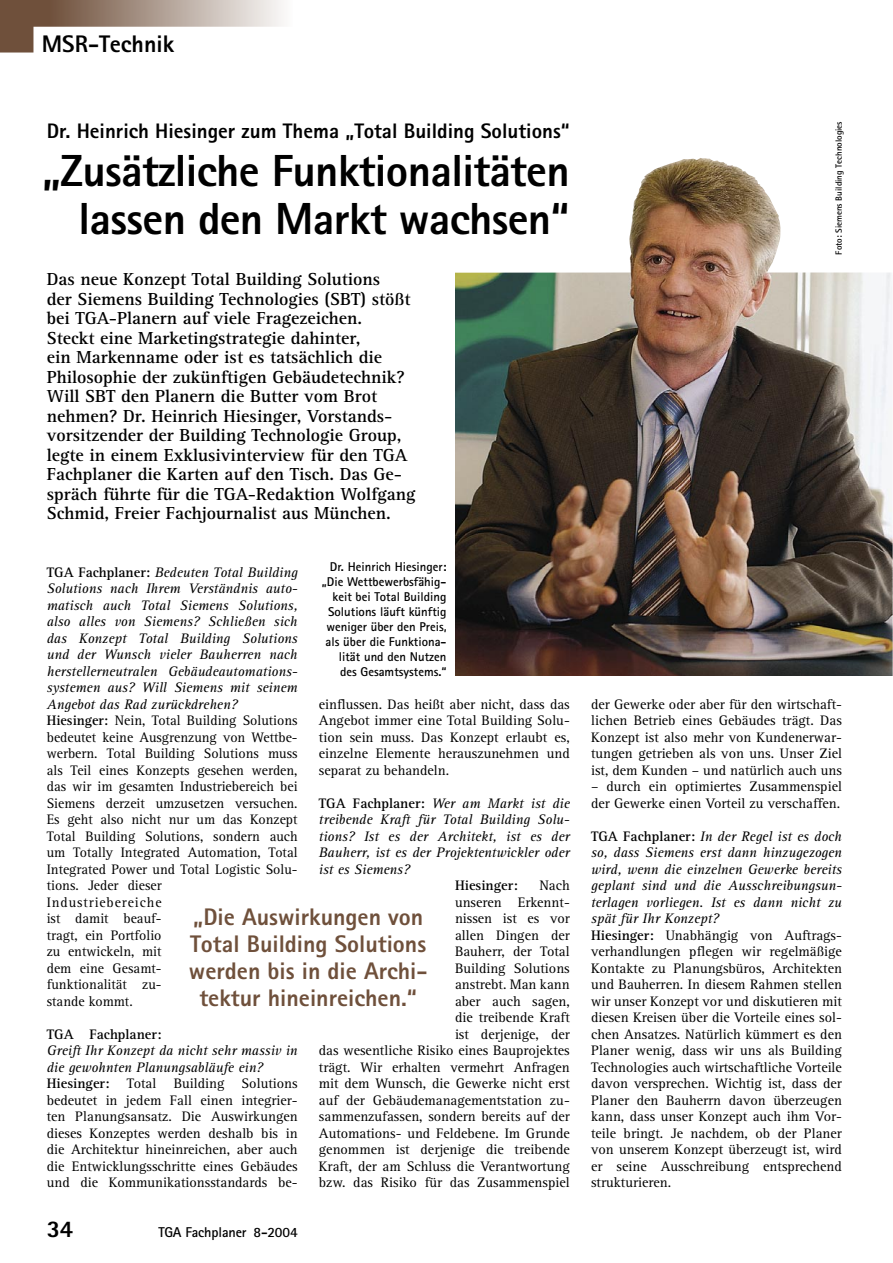
<style>
.page{position:relative;width:893px;height:1263px;background:#fff}
.page>*{position:absolute;margin:0;border:0;box-sizing:border-box;transform-origin:0 0}
.T08b_HÜ{font:800 45px/48px "Rotis Sans Serif";letter-spacing:-.015em;color:#000;text-align:right}
.T10_Zitat{font:800 24px/27px "Rotis Sans Serif";color:#6f503b;text-align:center}
.t1{font:800 24px "Rotis Sans Serif";color:#000}
.T08a_Dach{font:800 21px "Rotis Sans Serif";color:#000}
.T08c_Vorspann{font:700 18px/19.5px "Rotis Serif";color:#000}
.T01b_Grund_n_ZÜ{font:14.25px/16.5px "Rotis Serif";color:#000;text-align:justify}
.T01a_Grund{font:italic 14.25px/16.5px "Rotis Serif";color:#000;text-align:justify}
.t2{font:700 14.25px "Rotis Sans Serif";letter-spacing:-.01em;color:#000}
.T01b_Grund_n_ZÜ-2{font:700 14.25px "Rotis Serif";color:#000}
.T02_BU_Autor{font:700 12.75px/15px "Rotis Sans Serif";color:#000;text-align:right}
.T07a_Foto{font:700 9px "Rotis Sans Serif";color:#000}
.s1{font-weight:700;font-style:normal}
.s2{font-weight:700}
</style>
<div class="page">
<svg style="left:0;top:0;width:283px;height:53px"></svg>
<img style="left:455px;top:158px;width:438px;height:518px">
<p class="t1" style="left:42px;top:29px;width:134px">MSR-Technik</p>
<p class="T08a_Dach" style="left:47px;top:117px;width:525px">Dr. Heinrich Hiesinger zum Thema „Total Building Solutions“</p>
<p class="T08b_HÜ" style="left:42px;top:146px;width:529px">„Zusätzliche Funktionalitäten lassen den Markt wachsen“</p>
<p class="T08c_Vorspann" style="left:47px;top:270px;width:370px">Das neue Konzept Total Building Solutions<br>der Siemens Building Technologies (SBT) stößt bei TGA-Planern auf viele Fragezeichen.<br>Steckt eine Marketingstrategie dahinter,<br>ein Markenname oder ist es tatsächlich die Philosophie der zukünftigen Gebäudetechnik?<br>Will SBT den Planern die Butter vom Brot nehmen? Dr. Heinrich Hiesinger, Vorstands&shy;vorsitzender der Building Technologie Group, legte in einem Exklusivinterview für den TGA Fachplaner die Karten auf den Tisch. Das Ge&shy;spräch führte für die TGA-Redaktion Wolfgang Schmid, Freier Fachjournalist aus München.</p>
<p class="T02_BU_Autor" style="left:322px;top:559px;width:126px">Dr. Heinrich Hiesinger: „Die Wettbewerbsfähig&shy;keit bei Total Building<br>Solutions läuft künftig weniger über den Preis, als über die Funktiona&shy;lität und den Nutzen des Gesamtsystems.“</p>
<p class="T01a_Grund" style="left:47px;top:564px;width:252px"><span class="s1">TGA Fachplaner:</span> Bedeuten Total Building Solutions nach Ihrem Verständnis auto&shy;matisch auch Total Siemens Solutions, also alles von Siemens? Schließen sich das Konzept Total Building Solutions und der Wunsch vieler Bauherren nach herstellerneutralen Gebäudeautomations&shy;systemen aus? Will Siemens mit seinem Angebot das Rad zurückdrehen?</p>
<p class="T01b_Grund_n_ZÜ" style="left:47px;top:713px;width:252px;text-align:left"><span class="s2">Hiesinger:</span> Nein, Total Building Solutions bedeutet keine Ausgrenzung von Wettbe&shy;werbern. Total Building Solutions muss als Teil eines Konzepts gesehen werden, das wir im gesamten Industriebereich bei<br>Siemens derzeit umzusetzen versuchen.<br>Es geht also nicht nur um das Konzept<br>Total Building Solutions, sondern auch um Totally Integrated Automation, Total<br>Integrated Power und Total Logistic Solu&shy;tions. Jeder dieser<br>Industriebereiche<br>ist damit beauf-<br>tragt, ein Portfolio<br>zu entwickeln, mit<br>dem eine Gesamt-<br>funktionalität zu-<br>stande kommt.</p>
<p class="T01a_Grund" style="left:47px;top:1026px;width:252px;text-align:left"><span class="s1">TGA Fachplaner:<br></span>Greift Ihr Konzept da nicht sehr massiv in die gewohnten Planungsabläufe ein?</p>
<p class="T01b_Grund_n_ZÜ" style="left:47px;top:1076px;width:252px"><span class="s2">Hiesinger:</span> Total Building Solutions bedeutet in jedem Fall einen integrier&shy;ten Planungsansatz. Die Auswirkungen dieses Konzeptes werden deshalb bis in die Architektur hineinreichen, aber auch die Entwicklungsschritte eines Gebäudes und die Kommunikationsstandards be-</p>
<p class="T01b_Grund_n_ZÜ" style="left:319px;top:696px;width:252px">einflussen. Das heißt aber nicht, dass das Angebot immer eine Total Building Solu&shy;tion sein muss. Das Konzept erlaubt es, einzelne Elemente herauszunehmen und separat zu behandeln.</p>
<p class="T01a_Grund" style="left:319px;top:795px;width:252px"><span class="s1">TGA Fachplaner:</span> Wer am Markt ist die treibende Kraft für Total Building Solu&shy;tions? Ist es der Architekt, ist es der Bauherr, ist es der Projektentwickler oder ist es Siemens?</p>
<p class="T01b_Grund_n_ZÜ-2" style="left:455px;top:877px;width:64px">Hiesinger:</p>
<p class="T01b_Grund_n_ZÜ" style="left:319px;top:878px;width:252px;text-align:right">Nach<br>unseren Erkennt-<br>nissen ist es vor<br>allen Dingen der<br>Bauherr, der Total<br>Building Solutions<br>anstrebt. Man kann<br>aber auch sagen,<br>die treibende Kraft<br>ist derjenige, der<br>das wesentliche Risiko eines Bauprojektes trägt. Wir erhalten vermehrt Anfragen mit dem Wunsch, die Gewerke nicht erst auf der Gebäudemanagementstation zu&shy;sammenzufassen, sondern bereits auf der<br>Automations- und Feldebene. Im Grunde genommen ist derjenige die treibende<br>Kraft, der am Schluss die Verantwortung bzw. das Risiko für das Zusammenspiel</p>
<p class="T10_Zitat" style="left:189px;top:903px;width:240px">„Die Auswirkungen von<br>Total Building Solutions werden bis in die Archi&shy;tektur hineinreichen.“</p>
<p class="t1" style="left:47px;top:1213px;width:28px">34</p>
<p class="t2" style="left:158px;top:1223px;width:141px">TGA Fachplaner 8-2004</p>
<p class="T07a_Foto" style="left:833px;top:254px;width:135px;rotate:-90deg">Foto: Siemens Building Technologies</p>
<p class="T01b_Grund_n_ZÜ" style="left:591px;top:696px;width:252px">der Gewerke oder aber für den wirtschaft&shy;lichen Betrieb eines Gebäudes trägt. Das Konzept ist also mehr von Kundenerwar&shy;tungen getrieben als von uns. Unser Ziel ist, dem Kunden – und natürlich auch uns</p>
<p class="T01b_Grund_n_ZÜ" style="left:591px;top:779px;width:252px">– durch ein optimiertes Zusammenspiel der Gewerke einen Vorteil zu verschaffen.</p>
<p class="T01a_Grund" style="left:591px;top:828px;width:252px"><span class="s1">TGA Fachplaner:</span> In der Regel ist es doch so, dass Siemens erst dann hinzugezogen wird, wenn die einzelnen Gewerke bereits geplant sind und die Ausschreibungsun&shy;terlagen vorliegen. Ist es dann nicht zu spät für Ihr Konzept?</p>
<p class="T01b_Grund_n_ZÜ" style="left:591px;top:927px;width:252px"><span class="s2">Hiesinger:</span> Unabhängig von Auftrags&shy;verhandlungen pflegen wir regelmäßige Kontakte zu Planungsbüros, Architekten und Bauherren. In diesem Rahmen stellen wir unser Konzept vor und diskutieren mit diesen Kreisen über die Vorteile eines sol&shy;chen Ansatzes. Natürlich kümmert es den Planer wenig, dass wir uns als Building Technologies auch wirtschaftliche Vorteile davon versprechen. Wichtig ist, dass der Planer den Bauherrn davon überzeugen kann, dass unser Konzept auch ihm Vor&shy;teile bringt. Je nachdem, ob der Planer von unserem Konzept überzeugt ist, wird er seine Ausschreibung entsprechend strukturieren.</p>
</div>
